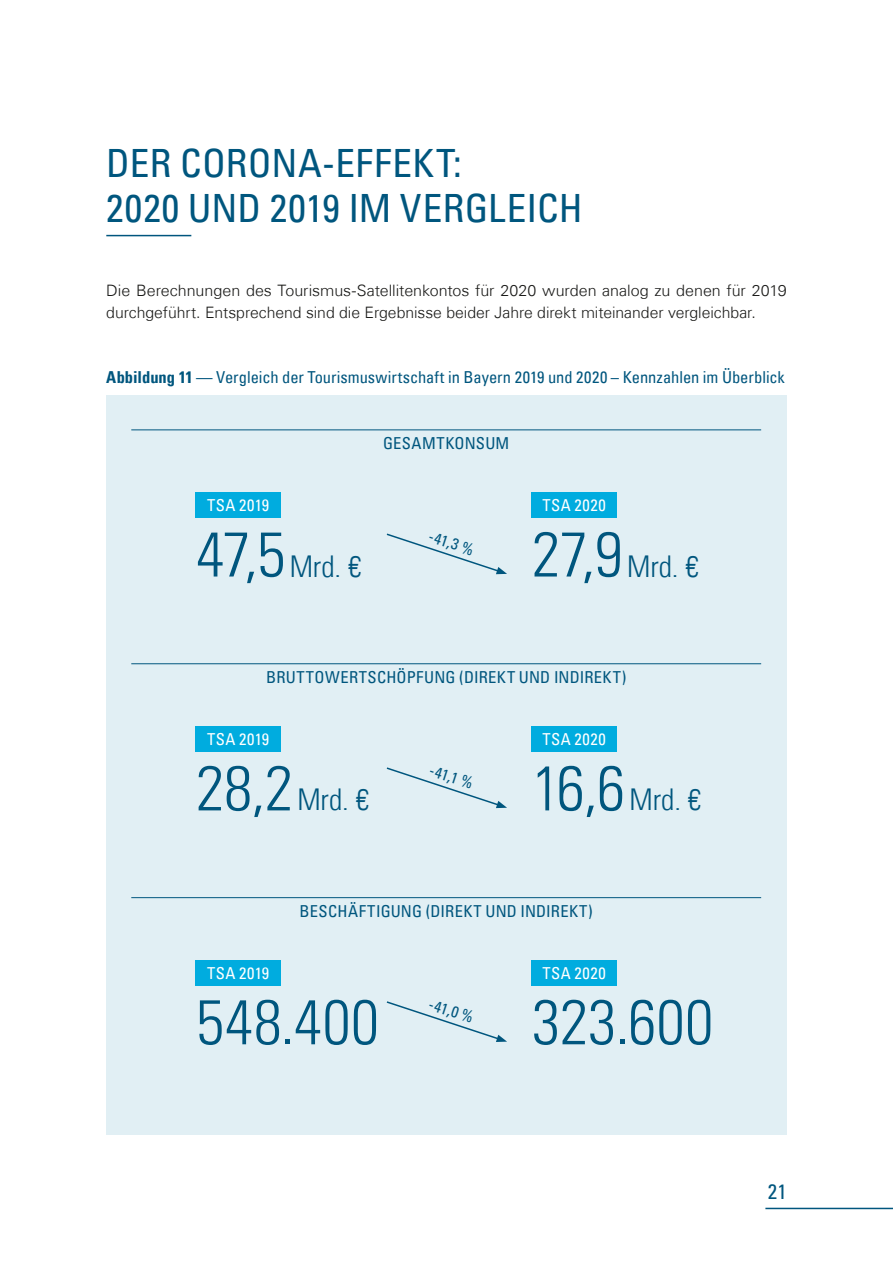
<style>
.page{position:relative;width:893px;height:1263px;background:#fff}
.page>*{position:absolute;margin:0;border:0;box-sizing:border-box;transform-origin:0 0}
.t1{font:63px "Univers Com 47 Light Cond";letter-spacing:.01em;color:#00567e}
.t2{font:condensed 39px/45px "Univers Com 57";letter-spacing:.01em;color:#00567e}
.t3{font:30px "Univers Com 47 Light Cond";color:#00567e}
.t4{font:condensed 21px "Univers Com 57";color:#00567e}
.t5{font:condensed 16.5px "Univers Com 57";letter-spacing:.005em;color:#00567e}
.t6{font:condensed 16.5px "Univers Com 57";letter-spacing:.03em;color:#fff}
.t7{font:300 15.75px/22.5px "Univers Com 45";color:#1a1a18}
.t8{font:condensed 15.75px "Univers Com 57";color:#00567e}
.s1{font-family:"Univers Com 67 Bold Cond";font-stretch:normal}
.s2{font-size:63px}
</style>
<div class="page">
<hr style="left:106px;top:235px;width:85px;height:1px;background:#00567e">
<div style="left:106px;top:395px;width:681px;height:740px;background:#e1eff4"></div>
<hr style="left:131px;top:663px;width:630px;height:1px;background:#00567e">
<div style="left:196px;top:726px;width:85px;height:26px;background:#00acdf"></div>
<div style="left:531px;top:726px;width:86px;height:26px;background:#00acdf"></div>
<svg style="left:386px;top:767px;width:121px;height:41px"></svg>
<hr style="left:131px;top:897px;width:630px;height:1px;background:#00567e">
<div style="left:196px;top:960px;width:85px;height:25px;background:#00acdf"></div>
<div style="left:531px;top:960px;width:86px;height:25px;background:#00acdf"></div>
<svg style="left:386px;top:1001px;width:121px;height:41px"></svg>
<hr style="left:131px;top:429px;width:630px;height:1px;background:#00567e">
<div style="left:196px;top:492px;width:85px;height:26px;background:#00acdf"></div>
<div style="left:531px;top:492px;width:86px;height:26px;background:#00acdf"></div>
<svg style="left:386px;top:533px;width:121px;height:41px"></svg>
<hr style="left:765px;top:1208px;width:128px;height:1px;background:#00567e">
<h2 class="t2" style="left:106px;top:140px;width:478px">DER CORONA-EFFEKT:<br>2020 UND 2019 IM VERGLEICH</h2>
<p class="t7" style="left:106px;top:279px;width:682px">Die Berechnungen des Tourismus-Satellitenkontos für 2020 wurden analog zu denen für 2019 durchgeführt. Entsprechend sind die Ergebnisse beider Jahre direkt miteinander vergleichbar.</p>
<p class="t5" style="left:106px;top:366px;width:680px"><span class="s1">Abbildung 11</span> — Vergleich der Tourismuswirtschaft in Bayern 2019 und 2020 – Kennzahlen im Überblick</p>
<p class="t5" style="left:383px;top:433px;width:128px">GESAMTKONSUM</p>
<p class="t6" style="left:207px;top:495px;width:64px">TSA 2019</p>
<p class="t6" style="left:542px;top:495px;width:65px">TSA 2020</p>
<h3 class="t3" style="left:196px;top:548px;width:167px"><span class="s2">47,5</span> Mrd. €</h3>
<h3 class="t3" style="left:532px;top:548px;width:168px"><span class="s2">27,9</span> Mrd. €</h3>
<p class="t8" style="left:432px;top:526px;width:48px;rotate:18deg">-41,3 %</p>
<p class="t5" style="left:266px;top:667px;width:362px">BRUTTOWERTSCHÖPFUNG (DIREKT UND INDIREKT)</p>
<p class="t6" style="left:207px;top:728px;width:64px">TSA 2019</p>
<p class="t6" style="left:542px;top:728px;width:65px">TSA 2020</p>
<h3 class="t3" style="left:196px;top:782px;width:174px"><span class="s2">28,2</span> Mrd. €</h3>
<h3 class="t3" style="left:532px;top:782px;width:171px"><span class="s2">16,6</span> Mrd. €</h3>
<p class="t8" style="left:433px;top:760px;width:47px;rotate:18deg">-41,1 %</p>
<p class="t5" style="left:300px;top:901px;width:295px">BESCHÄFTIGUNG (DIREKT UND INDIREKT)</p>
<p class="t6" style="left:207px;top:962px;width:64px">TSA 2019</p>
<p class="t6" style="left:542px;top:962px;width:65px">TSA 2020</p>
<h1 class="t1" style="left:196px;top:984px;width:184px">548.400</h1>
<h1 class="t1" style="left:532px;top:984px;width:183px">323.600</h1>
<p class="t8" style="left:432px;top:994px;width:48px;rotate:18deg">-41,0 %</p>
<p class="t4" style="left:768px;top:1178px;width:20px">21</p>
</div>
